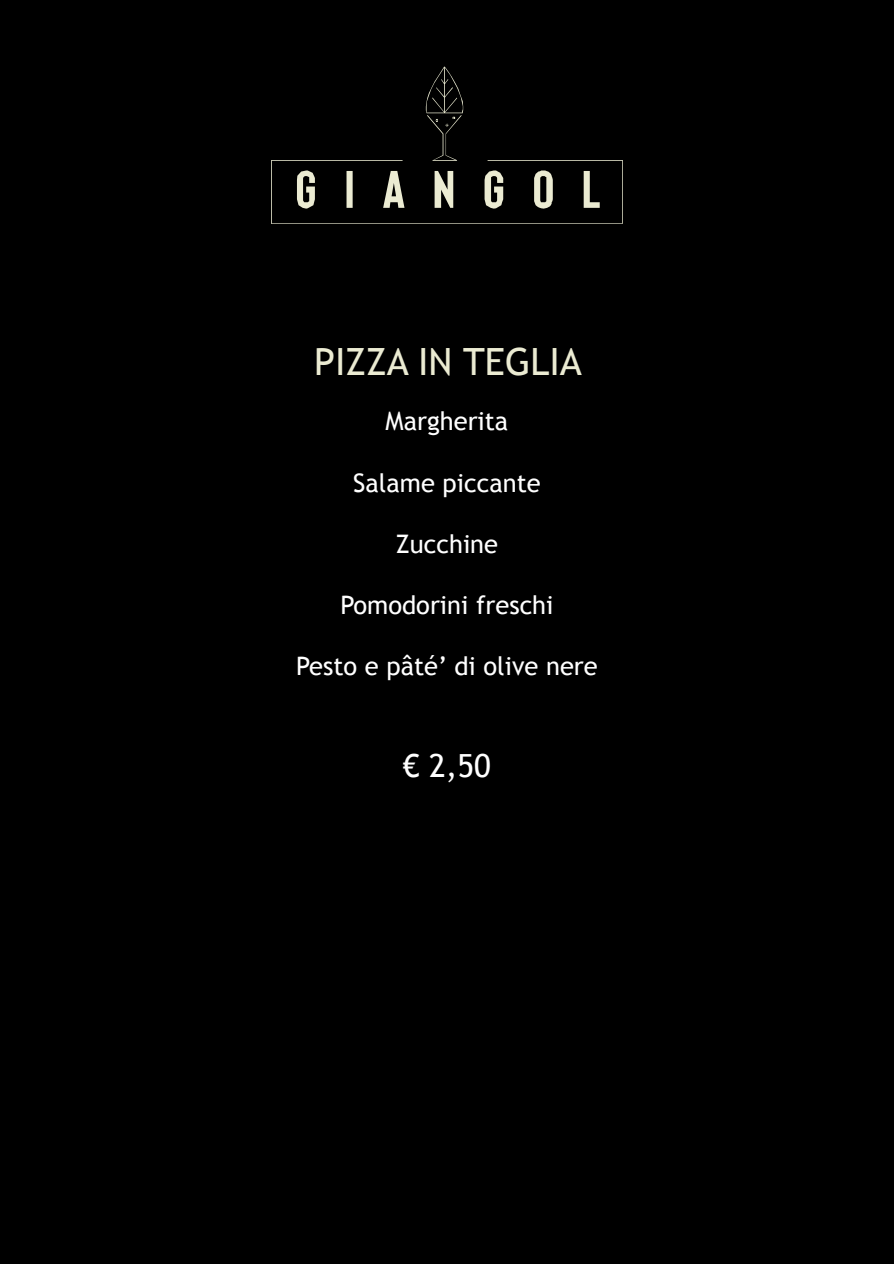
<style>
.page{position:relative;width:894px;height:1264px;background:#fff}
.page>*{position:absolute;margin:0;border:0;box-sizing:border-box;transform-origin:0 0}
.t1{font:37.5px "Trebuchet MS";color:#ebebd2}
.t2{font:31.8px "Trebuchet MS";color:#fff}
.t3{font:25.5px "Trebuchet MS";color:#fff}
</style>
<div class="page">
<div style="left:0;top:0;width:893px;height:1263px;background:#000"></div>
<svg style="left:271px;top:67px;width:351px;height:157px"></svg>
<h1 class="t1" style="left:314px;top:339px;width:269px">PIZZA IN TEGLIA</h1>
<p class="t3" style="left:385px;top:406px;width:124px">Margherita</p>
<p class="t3" style="left:353px;top:467px;width:189px">Salame piccante</p>
<p class="t3" style="left:396px;top:528px;width:104px">Zucchine</p>
<p class="t3" style="left:340px;top:590px;width:214px">Pomodorini freschi</p>
<p class="t3" style="left:296px;top:651px;width:303px">Pesto e pâté’ di olive nere</p>
<p class="t2" style="left:403px;top:746px;width:89px">€ 2,50</p>
</div>
